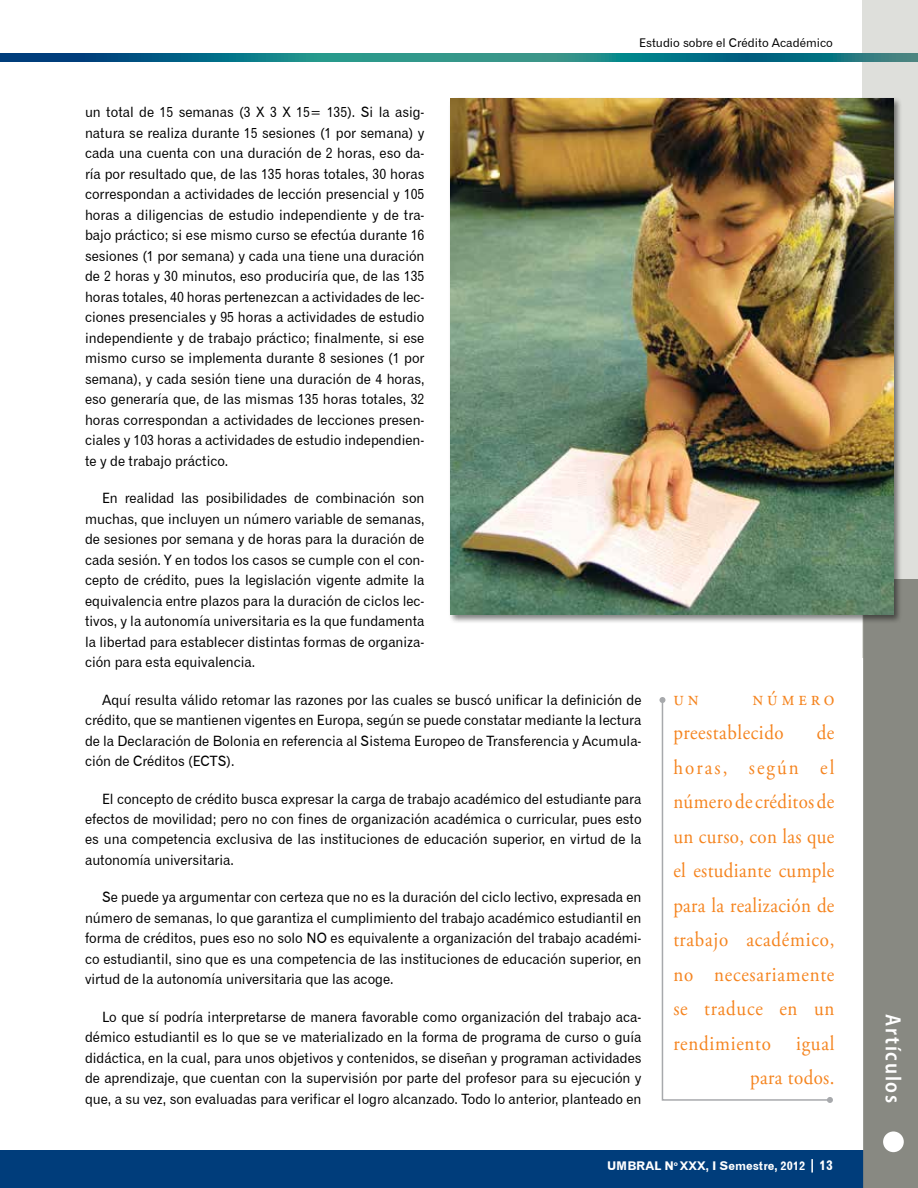
<style>
.page{position:relative;width:918px;height:1188px;background:#fff}
.page>*{position:absolute;margin:0;border:0;box-sizing:border-box;transform-origin:0 0}
.t1{font:600 semi-condensed 22.05px "Myriad Pro";letter-spacing:.08em;color:#fff;scale:.95 1}
.t2{font:21px/34.5px "Adobe Garamond Pro";letter-spacing:.04em;color:#f5841f;text-align:right;scale:.9 1}
.t3{font:21px/34.5px "Adobe Garamond Pro";letter-spacing:.21em;color:#f5841f;scale:.9 1}
.t4{font:21px "Adobe Garamond Pro";letter-spacing:.075em;color:#f5841f;scale:.9 1}
.t5{font:14.25px/20.5px "Gothic 720 BT Roman B";color:#000;text-align:justify;scale:.95 1}
.t6{font:12px "Gothic 720 BT Roman B";color:#000}
.t7{font:12px "Gothic 720 BT Bold B";color:#fff}
.s1{font-size:13.5px}
</style>
<div class="page">
<div style="left:863px;top:0;width:55px;height:658px;background:#dedfdb"></div>
<div style="left:0;top:1150px;width:918px;height:38px;background:#003d7b"></div>
<svg style="left:811px;top:1159px;width:2px;height:14px"></svg>
<div style="left:863px;top:579px;width:55px;height:609px;background:#888982"></div>
<div style="left:883px;top:1131px;width:21px;height:21px;background:#fff;border-radius:50%"></div>
<svg style="left:0;top:53px;width:918px;height:9px"></svg>
<svg style="left:661px;top:699px;width:166px;height:402px"></svg>
<svg style="left:659px;top:697px;width:6px;height:6px"></svg>
<svg style="left:827px;top:1097px;width:6px;height:6px"></svg>
<div style="left:448px;top:97px;width:455px;height:527px;background:#000;opacity:.5"></div>
<img style="left:450px;top:99px;width:443px;height:516px">
<p class="t6" style="left:639px;top:36px;width:195px">Estudio sobre el Crédito Académico</p>
<p class="t5" style="left:85px;top:102px;width:359px">un total de 15 semanas (3 X 3 X 15= 135). Si la asig&shy;natura se realiza durante 15 sesiones (1 por semana) y cada una cuenta con una duración de 2 horas, eso da&shy;ría por resultado que, de las 135 horas totales, 30 horas correspondan a actividades de lección presencial y 105 horas a diligencias de estudio independiente y de tra&shy;bajo práctico; si ese mismo curso se efectúa durante 16 sesiones (1 por semana) y cada una tiene una duración de 2 horas y 30 minutos, eso produciría que, de las 135 horas totales, 40 horas pertenezcan a actividades de lec&shy;ciones presenciales y 95 horas a actividades de estudio independiente y de trabajo práctico; finalmente, si ese mismo curso se implementa durante 8 sesiones (1 por semana), y cada sesión tiene una duración de 4 horas, eso generaría que, de las mismas 135 horas totales, 32 horas correspondan a actividades de lecciones presen&shy;ciales y 103 horas a actividades de estudio independien&shy;te y de trabajo práctico.</p>
<p class="t5" style="left:85px;top:488px;width:359px;text-indent:17px">En realidad las posibilidades de combinación son muchas, que incluyen un número variable de semanas, de sesiones por semana y de horas para la duración de cada sesión. Y en todos los casos se cumple con el con&shy;cepto de crédito, pues la legislación vigente admite la equivalencia entre plazos para la duración de ciclos lec&shy;tivos, y la autonomía universitaria es la que fundamenta la libertad para establecer distintas formas de organiza&shy;ción para esta equivalencia.</p>
<p class="t5" style="left:85px;top:689px;width:587px;text-indent:17px">Aquí resulta válido retomar las razones por las cuales se buscó unificar la definición de crédito, que se mantienen vigentes en Europa, según se puede constatar mediante la lectura de la Declaración de Bolonia en referencia al Sistema Europeo de Transferencia y Acumula&shy;ción de Créditos (ECTS).</p>
<p class="t5" style="left:85px;top:788px;width:587px;text-indent:17px">El concepto de crédito busca expresar la carga de trabajo académico del estudiante para efectos de movilidad; pero no con fines de organización académica o curricular, pues esto es una competencia exclusiva de las instituciones de educación superior, en virtud de la autonomía universitaria.</p>
<p class="t5" style="left:85px;top:887px;width:587px;text-indent:17px">Se puede ya argumentar con certeza que no es la duración del ciclo lectivo, expresada en número de semanas, lo que garantiza el cumplimiento del trabajo académico estudiantil en forma de créditos, pues eso no solo NO es equivalente a organización del trabajo académi&shy;co estudiantil, sino que es una competencia de las instituciones de educación superior, en virtud de la autonomía universitaria que las acoge.</p>
<p class="t5" style="left:85px;top:1007px;width:587px;text-indent:17px">Lo que sí podría interpretarse de manera favorable como organización del trabajo aca&shy;démico estudiantil es lo que se ve materializado en la forma de programa de curso o guía didáctica, en la cual, para unos objetivos y contenidos, se diseñan y programan actividades de aprendizaje, que cuentan con la supervisión por parte del profesor para su ejecución y que, a su vez, son evaluadas para verificar el logro alcanzado. Todo lo anterior, planteado en</p>
<h2 class="t3" style="left:673px;top:682px;width:181px;text-indent:79px">número preestablecido</h2>
<h2 class="t4" style="left:673px;top:685px;width:30px">un</h2>
<h2 class="t2" style="left:673px;top:716px;width:181px">de<br>horas, según el número de créditos de un curso, con las que el estudiante cumple para la realización de trabajo académico, no necesariamente se traduce en un rendimiento igual para todos.</h2>
<p class="t7" style="left:607px;top:1159px;width:227px">UM BRAL N<sup>o</sup> XXX, I Semestre, 2012 <span class="s1">13</span></p>
<h1 class="t1" style="left:907px;top:1014px;width:95px;rotate:90deg">Artículos</h1>
</div>
